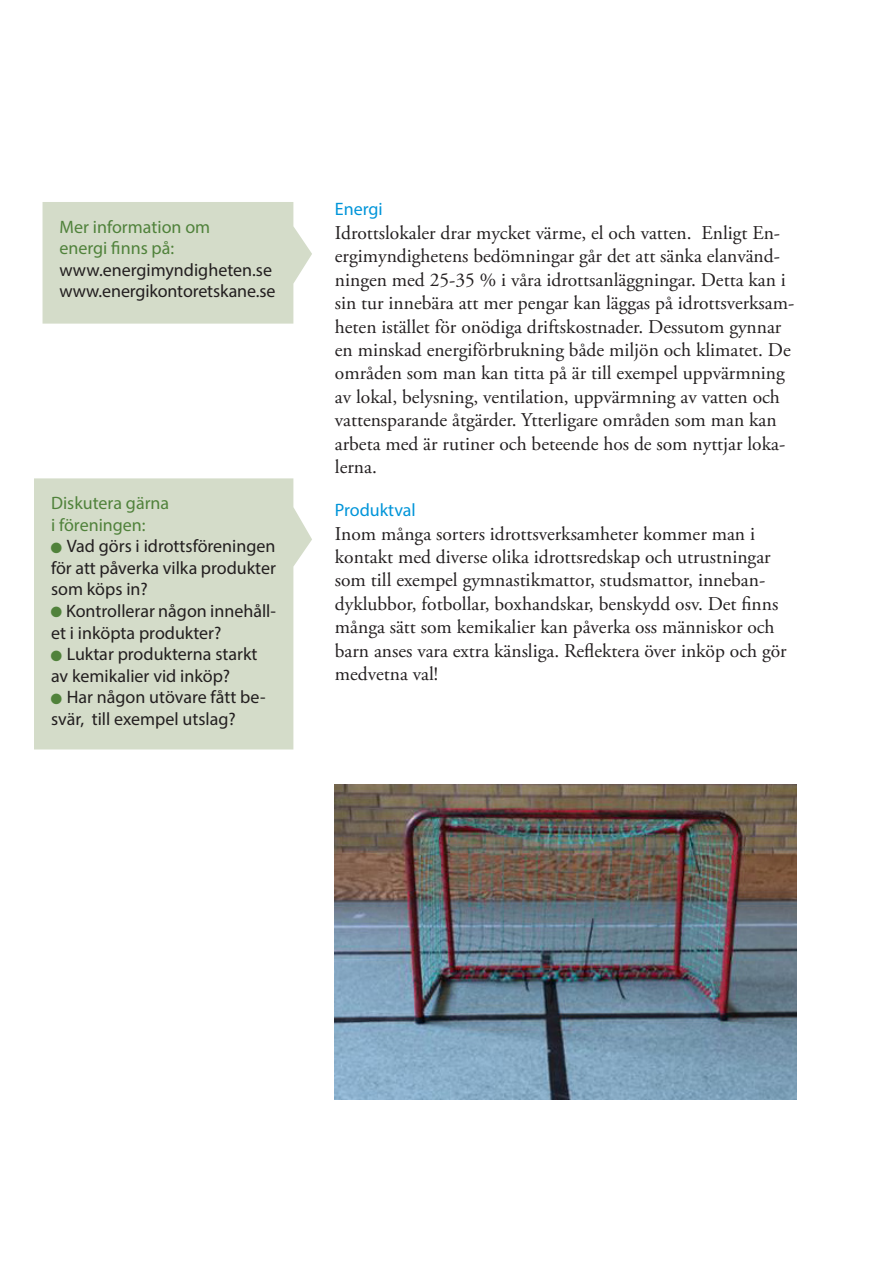
<style>
.page{position:relative;width:893px;height:1263px;background:#fff}
.page>*{position:absolute;margin:0;border:0;box-sizing:border-box;transform-origin:0 0}
.t1{font:19.5px/23.4px "Adobe Garamond Pro";color:#231f20}
.t2{font:18px/21.6px "Myriad Pro";color:#231f20}
.t3{font:18px/21.6px "Myriad Pro";color:#50823b}
.t4{font:18px "Myriad Pro";color:#0095d9}
.s1{color:#50823b}
</style>
<div class="page">
<div style="left:43px;top:202px;width:269px;height:122px;background:#d4dcc9"></div>
<div style="left:34px;top:478px;width:278px;height:271px;background:#d4dcc9"></div>
<img style="left:335px;top:784px;width:461px;height:315px">
<p class="t3" style="left:60px;top:215px;width:152px">Mer information om energi finns på:</p>
<p class="t2" style="left:60px;top:259px;width:214px">www.energimyndigheten.se</p>
<p class="t2" style="left:60px;top:280px;width:217px">www.energikontoretskane.se</p>
<p class="t3" style="left:51px;top:492px;width:120px">Diskutera gärna i föreningen:</p>
<p class="t2" style="left:51px;top:535px;width:227px;text-align:justify"><span class="s1">■</span> Vad görs i idrottsföreningen för att påverka vilka produkter som köps in?</p>
<p class="t2" style="left:51px;top:600px;width:227px"><span class="s1">■</span> Kontrollerar någon innehåll&shy;et i inköpta produkter?</p>
<p class="t2" style="left:51px;top:643px;width:208px"><span class="s1">■</span> Luktar produkterna starkt av kemikalier vid inköp?</p>
<p class="t2" style="left:51px;top:686px;width:216px"><span class="s1">■</span> Har någon utövare fått be&shy;svär, till exempel utslag?</p>
<p class="t4" style="left:335px;top:198px;width:49px">Energi</p>
<p class="t1" style="left:335px;top:222px;width:461px">Idrottslokaler drar mycket värme, el och vatten. Enligt En&shy;ergimyndighetens bedömningar går det att sänka elanvänd&shy;ningen med 25-35 % i våra idrottsanläggningar. Detta kan i sin tur innebära att mer pengar kan läggas på idrottsverksam&shy;heten istället för onödiga driftskostnader. Dessutom gynnar en minskad energiförbrukning både miljön och klimatet. De områden som man kan titta på är till exempel uppvärmning av lokal, belysning, ventilation, uppvärmning av vatten och vattensparande åtgärder. Ytterligare områden som man kan arbeta med är rutiner och beteende hos de som nyttjar loka&shy;lerna.</p>
<p class="t4" style="left:335px;top:499px;width:83px">Produktval</p>
<p class="t1" style="left:335px;top:522px;width:453px">Inom många sorters idrottsverksamheter kommer man i kontakt med diverse olika idrottsredskap och utrustningar som till exempel gymnastikmattor, studsmattor, inneban&shy;dyklubbor, fotbollar, boxhandskar, benskydd osv. Det finns många sätt som kemikalier kan påverka oss människor och barn anses vara extra känsliga. Reflektera över inköp och gör medvetna val!</p>
</div>
